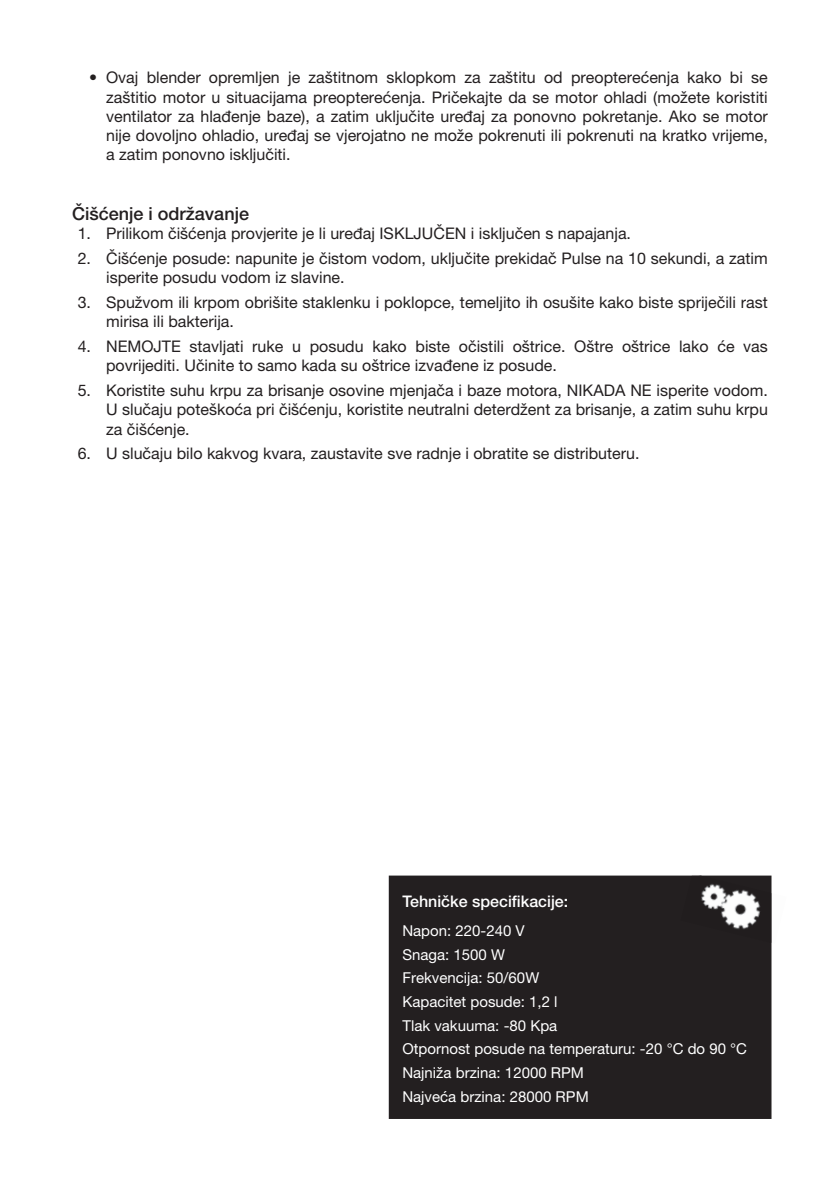
<style>
.page{position:relative;width:840px;height:1191px;background:#fff}
.page>*{position:absolute;margin:0;border:0;box-sizing:border-box;transform-origin:0 0}
.t1{font:500 18px "Helvetica Neue LT Pro";color:#231f20}
.t2{font:16px/19.2px "Helvetica Neue LT Pro";color:#231f20}
.t3{font:500 16px "Helvetica Neue LT Pro";color:#fff}
.t4{font:15px/23.6px "Helvetica Neue LT Pro";color:#fff}
</style>
<div class="page">
<div style="left:388px;top:875px;width:383px;height:244px;background:#231f20"></div>
<img style="left:771px;top:875px;width:1px;height:68px">
<img style="left:680px;top:877px;width:11px;height:65px">
<img style="left:691px;top:875px;width:80px;height:68px">
<img style="left:691px;top:876px;width:79px;height:66px">
<p class="t2" style="left:106px;top:68px;width:663px;text-align:justify;text-indent:-17px">• Ovaj blender opremljen je zaštitnom sklopkom za zaštitu od preopterećenja kako bi se zaštitio motor u situacijama preopterećenja. Pričekajte da se motor ohladi (možete koristiti ventilator za hlađenje baze), a zatim uključite uređaj za ponovno pokretanje. Ako se motor nije dovoljno ohladio, uređaj se vjerojatno ne može pokrenuti ili pokrenuti na kratko vrijeme, a zatim ponovno isključiti.</p>
<p class="t1" style="left:72px;top:203px;width:178px">Čišćenje i održavanje</p>
<p class="t2" style="left:78px;top:223px;width:554px">1. Prilikom čišćenja provjerite je li uređaj ISKLJUČEN i isključen s napajanja.</p>
<p class="t2" style="left:106px;top:248px;width:662px;text-indent:-28px">2. Čišćenje posude: napunite je čistom vodom, uključite prekidač Pulse na 10 sekundi, a zatim isperite posudu vodom iz slavine.</p>
<p class="t2" style="left:106px;top:292px;width:663px;text-indent:-28px">3. Spužvom ili krpom obrišite staklenku i poklopce, temeljito ih osušite kako biste spriječili rast mirisa ili bakterija.</p>
<p class="t2" style="left:106px;top:336px;width:663px;text-indent:-28px">4. NEMOJTE stavljati ruke u posudu kako biste očistili oštrice. Oštre oštrice lako će vas povrijediti. Učinite to samo kada su oštrice izvađene iz posude.</p>
<p class="t2" style="left:106px;top:381px;width:663px;text-align:justify;text-indent:-28px">5. Koristite suhu krpu za brisanje osovine mjenjača i baze motora, NIKADA NE isperite vodom.<br>U slučaju poteškoća pri čišćenju, koristite neutralni deterdžent za brisanje, a zatim suhu krpu za čišćenje.</p>
<p class="t2" style="left:78px;top:444px;width:563px">6. U slučaju bilo kakvog kvara, zaustavite sve radnje i obratite se distributeru.</p>
<p class="t3" style="left:402px;top:891px;width:167px">Tehničke specifikacije:</p>
<p class="t4" style="left:402px;top:918px;width:346px">Napon: 220-240 V<br>Snaga: 1500 W<br>Frekvencija: 50/60W<br>Kapacitet posude: 1,2 l<br>Tlak vakuuma: -80 Kpa<br>Otpornost posude na temperaturu: -20 °C do 90 °C<br>Najniža brzina: 12000 RPM<br>Najveća brzina: 28000 RPM</p>
</div>
